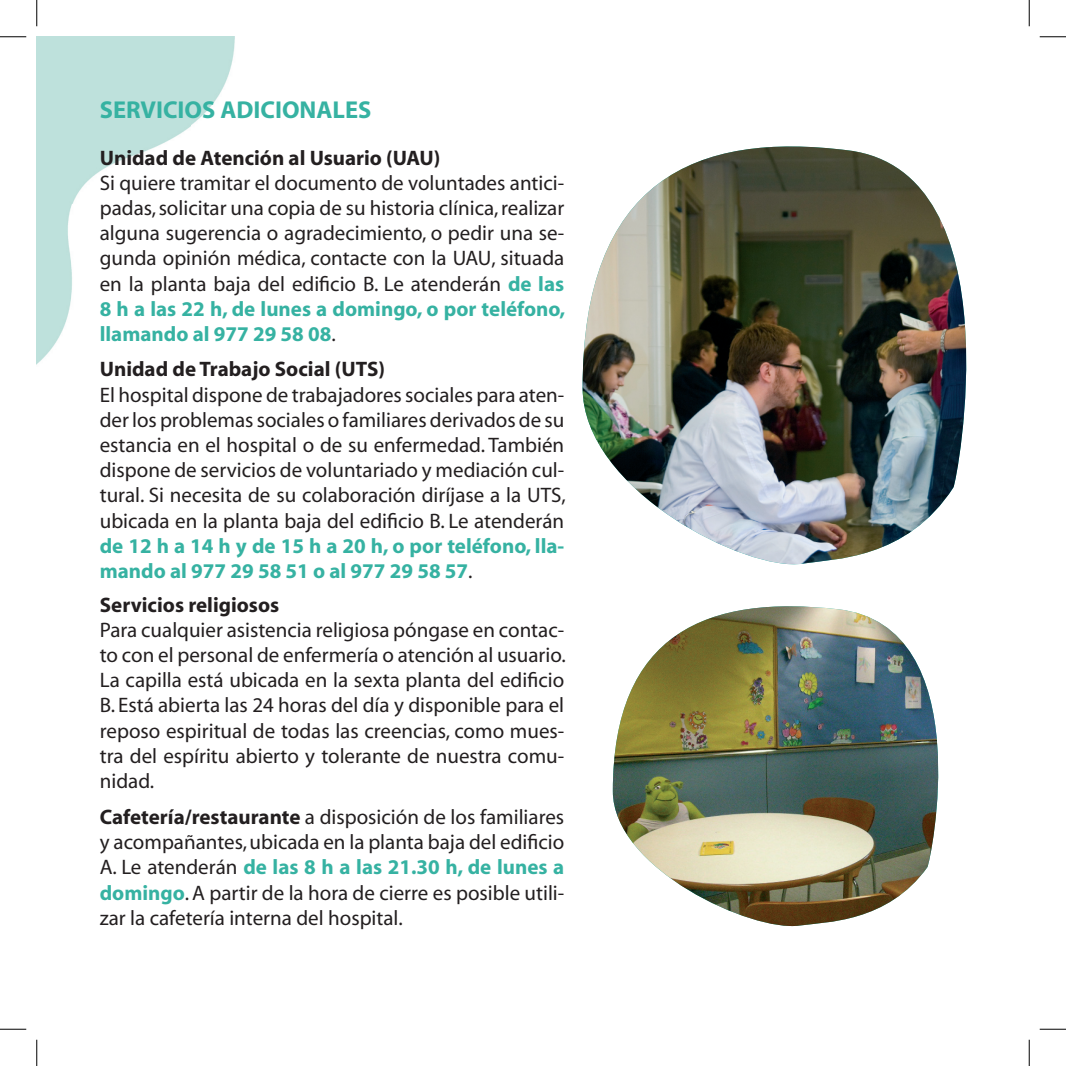
<style>
.page{position:relative;width:1066px;height:1066px;background:#fff}
.page>*{position:absolute;margin:0;border:0;box-sizing:border-box;transform-origin:0 0}
.t1{font:700 24.5px "Myriad";color:#36b2a2}
.t2{font:21px/25.2px "Myriad";color:#231f20;text-align:justify}
.t3{font:700 21px "Myriad";color:#231f20}
.t4{font:700 21px/25.2px "Myriad";color:#36b2a2}
.s1{font-weight:700;color:#36b2a2}
.s2{font-weight:400;color:#231f20}
.s3{font-weight:700}
</style>
<div class="page">
<img style="left:37px;top:37px;width:198px;height:327px">
<img style="left:582px;top:146px;width:384px;height:419px">
<img style="left:613px;top:606px;width:326px;height:321px">
<svg style="left:0;top:36px;width:26px;height:1px"></svg>
<svg style="left:1039px;top:36px;width:27px;height:1px"></svg>
<svg style="left:0;top:1029px;width:26px;height:1px"></svg>
<svg style="left:1039px;top:1029px;width:27px;height:1px"></svg>
<svg style="left:36px;top:0;width:1px;height:26px"></svg>
<svg style="left:36px;top:1039px;width:1px;height:27px"></svg>
<svg style="left:1029px;top:0;width:1px;height:26px"></svg>
<svg style="left:1029px;top:1039px;width:1px;height:27px"></svg>
<p class="t1" style="left:100px;top:97px;width:273px">SERVICIOS ADICIONALES</p>
<p class="t3" style="left:100px;top:147px;width:342px">Unidad de Atención al Usuario (UAU)</p>
<p class="t2" style="left:100px;top:171px;width:467px">Si quiere tramitar el documento de voluntades antici&shy;padas, solicitar una copia de su historia clínica, realizar alguna sugerencia o agradecimiento, o pedir una se&shy;gunda opinión médica, contacte con la UAU, situada en la planta baja del edificio B. Le atenderán <span class="s1">de las 8 h a las 22 h, de lunes a domingo, o por teléfono, llamando al 977 29 58 08</span>.</p>
<p class="t3" style="left:100px;top:358px;width:287px">Unidad de Trabajo Social (UTS)</p>
<p class="t2" style="left:100px;top:383px;width:467px">El hospital dispone de trabajadores sociales para aten&shy;der los problemas sociales o familiares derivados de su estancia en el hospital o de su enfermedad. También dispone de servicios de voluntariado y mediación cul&shy;tural. Si necesita de su colaboración diríjase a la UTS, ubicada en la planta baja del edificio B. Le atenderán</p>
<p class="t4" style="left:100px;top:534px;width:466px">de 12 h a 14 h y de 15 h a 20 h, o por teléfono, lla&shy;mando al 977 29 58 51 o al 977 29 58 57<span class="s2">.</span></p>
<p class="t3" style="left:100px;top:593px;width:181px">Servicios religiosos</p>
<p class="t2" style="left:100px;top:618px;width:467px">Para cualquier asistencia religiosa póngase en contac&shy;to con el personal de enfermería o atención al usuario.<br>La capilla está ubicada en la sexta planta del edificio B. Está abierta las 24 horas del día y disponible para el reposo espiritual de todas las creencias, como mues&shy;tra del espíritu abierto y tolerante de nuestra comu&shy;nidad.</p>
<p class="t2" style="left:100px;top:805px;width:466px"><span class="s3">Cafetería/restaurante</span> a disposición de los familiares y acompañantes, ubicada en la planta baja del edificio A. Le atenderán <span class="s1">de las 8 h a las 21.30 h, de lunes a domingo</span>. A partir de la hora de cierre es posible utili&shy;zar la cafetería interna del hospital.</p>
</div>
